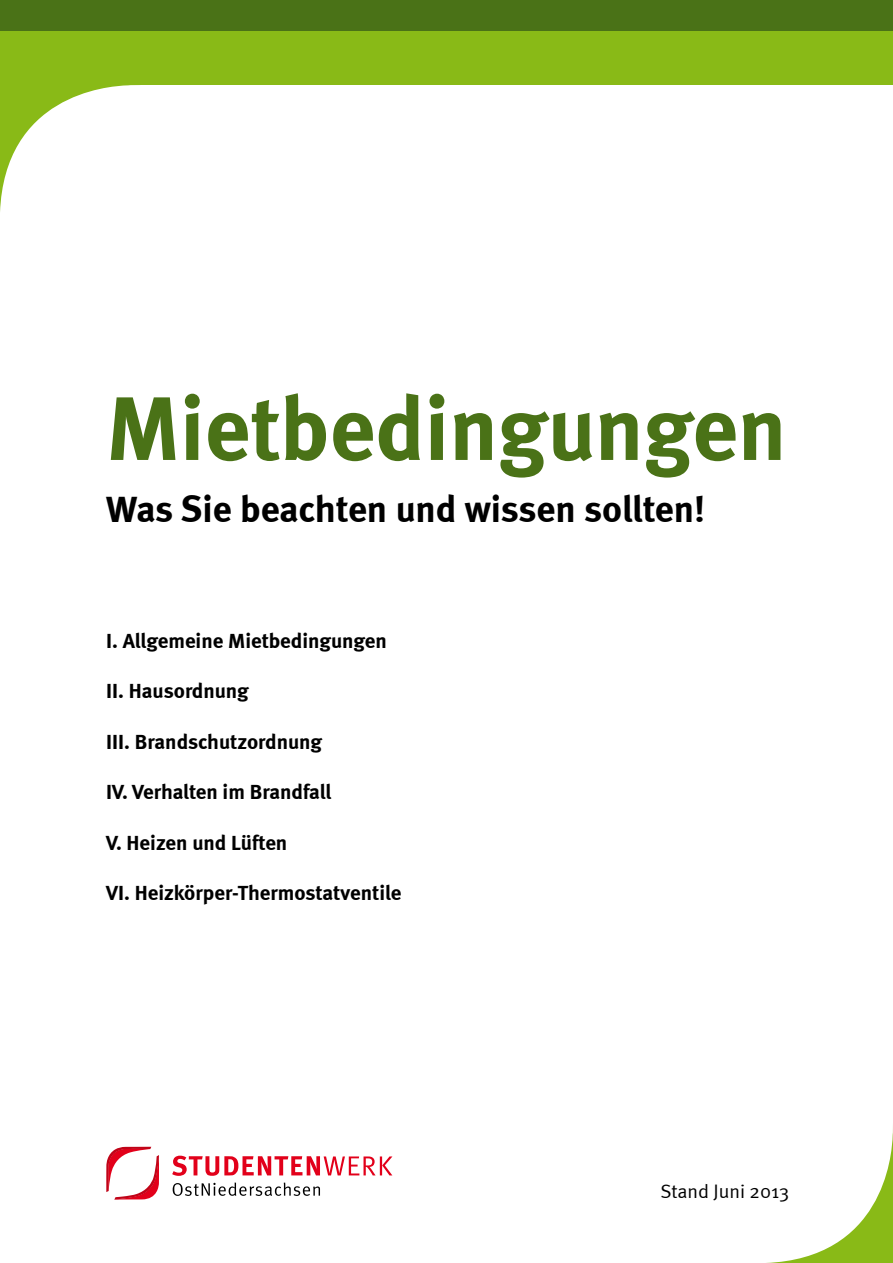
<style>
.page{position:relative;width:893px;height:1263px;background:#fff}
.page>*{position:absolute;margin:0;border:0;box-sizing:border-box;transform-origin:0 0}
.t1{font:700 90px "Meta";color:#4a7217}
.t2{font:700 37.5px "Meta";color:#000}
.t3{font:700 21px "Meta";color:#000}
.t4{font:19.5px "Meta Normal";color:#000}
</style>
<div class="page">
<svg style="left:173px;top:1182px;width:147px;height:14px"></svg>
<svg style="left:172px;top:1156px;width:220px;height:20px"></svg>
<svg style="left:106px;top:1147px;width:53px;height:52px"></svg>
<svg style="left:766px;top:1127px;width:127px;height:136px"></svg>
<div style="left:0;top:0;width:893px;height:44px;background:#4a7217"></div>
<div style="left:0;top:32px;width:893px;height:53px;background:#89ba17"></div>
<svg style="left:0;top:85px;width:140px;height:127px"></svg>
<h1 class="t1" style="left:106px;top:375px;width:682px">Mietbedingungen</h1>
<h2 class="t2" style="left:106px;top:487px;width:600px">Was Sie beachten und wissen sollten!</h2>
<p class="t3" style="left:106px;top:628px;width:282px">I. Allgemeine Mietbedingungen</p>
<p class="t3" style="left:106px;top:679px;width:145px">II. Hausordnung</p>
<p class="t3" style="left:106px;top:729px;width:218px">III. Brandschutzordnung</p>
<p class="t3" style="left:106px;top:779px;width:227px">IV. Verhalten im Brandfall</p>
<p class="t3" style="left:106px;top:830px;width:183px">V. Heizen und Lüften</p>
<p class="t3" style="left:106px;top:880px;width:297px">VI. Heizkörper-Thermostatventile</p>
<p class="t4" style="left:660px;top:1180px;width:130px">Stand Juni 2013</p>
</div>
